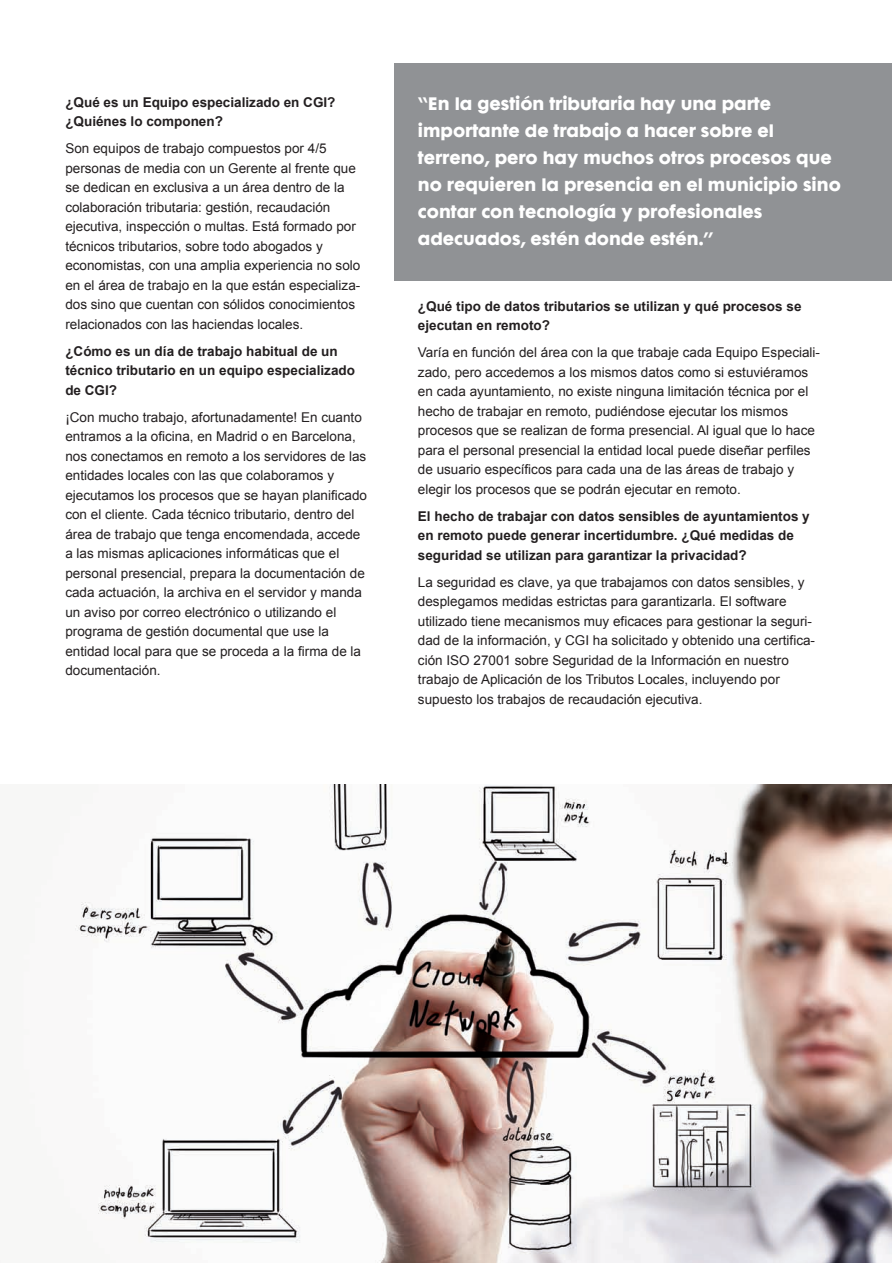
<style>
.page{position:relative;width:893px;height:1263px;background:#fff}
.page>*{position:absolute;margin:0;border:0;box-sizing:border-box;transform-origin:0 0}
.t1{font:16.5px/27px "Futura Maxi CG Bold";color:#fff}
.t2{font:13.5px/19.5px "Arial";color:#231f20}
.t3{font:700 13.5px/19.5px "Arial";color:#231f20}
</style>
<div class="page">
<div style="left:394px;top:63px;width:497px;height:217px;background:#909295"></div>
<img style="left:75px;top:784px;width:816px;height:479px">
<p class="t3" style="left:65px;top:93px;width:272px">¿Qué es un Equipo especializado en CGI? ¿Quiénes lo componen?</p>
<p class="t2" style="left:65px;top:140px;width:296px">Son equipos de trabajo compuestos por 4/5 personas de media con un Gerente al frente que se dedican en exclusiva a un área dentro de la colaboración tributaria: gestión, recaudación ejecutiva, inspección o multas. Está formado por técnicos tributarios, sobre todo abogados y economistas, con una amplia experiencia no solo en el área de trabajo en la que están especializa&shy;dos sino que cuentan con sólidos conocimientos relacionados con las haciendas locales.</p>
<p class="t3" style="left:65px;top:342px;width:291px">¿Cómo es un día de trabajo habitual de un técnico tributario en un equipo especializado de CGI?</p>
<p class="t2" style="left:65px;top:408px;width:303px">¡Con mucho trabajo, afortunadamente! En cuanto entramos a la oficina, en Madrid o en Barcelona, nos conectamos en remoto a los servidores de las entidades locales con las que colaboramos y ejecutamos los procesos que se hayan planificado con el cliente. Cada técnico tributario, dentro del área de trabajo que tenga encomendada, accede a las mismas aplicaciones informáticas que el personal presencial, prepara la documentación de cada actuación, la archiva en el servidor y manda un aviso por correo electrónico o utilizando el programa de gestión documental que use la entidad local para que se proceda a la firma de la documentación.</p>
<p class="t1" style="left:418px;top:91px;width:424px">“En la gestión tributaria hay una parte importante de trabajo a hacer sobre el terreno, pero hay muchos otros procesos que no requieren la presencia en el municipio sino contar con tecnología y profesionales adecuados, estén donde estén.”</p>
<p class="t3" style="left:418px;top:297px;width:385px">¿Qué tipo de datos tributarios se utilizan y qué procesos se ejecutan en remoto?</p>
<p class="t2" style="left:418px;top:344px;width:403px">Varía en función del área con la que trabaje cada Equipo Especiali&shy;zado, pero accedemos a los mismos datos como si estuviéramos en cada ayuntamiento, no existe ninguna limitación técnica por el hecho de trabajar en remoto, pudiéndose ejecutar los mismos procesos que se realizan de forma presencial. Al igual que lo hace para el personal presencial la entidad local puede diseñar perfiles de usuario específicos para cada una de las áreas de trabajo y elegir los procesos que se podrán ejecutar en remoto.</p>
<p class="t3" style="left:418px;top:507px;width:393px">El hecho de trabajar con datos sensibles de ayuntamientos y en remoto puede generar incertidumbre. ¿Qué medidas de seguridad se utilizan para garantizar la privacidad?</p>
<p class="t2" style="left:418px;top:573px;width:398px">La seguridad es clave, ya que trabajamos con datos sensibles, y desplegamos medidas estrictas para garantizarla. El software utilizado tiene mecanismos muy eficaces para gestionar la seguri&shy;dad de la información, y CGI ha solicitado y obtenido una certifica&shy;ción ISO 27001 sobre Seguridad de la Información en nuestro trabajo de Aplicación de los Tributos Locales, incluyendo por supuesto los trabajos de recaudación ejecutiva.</p>
</div>
